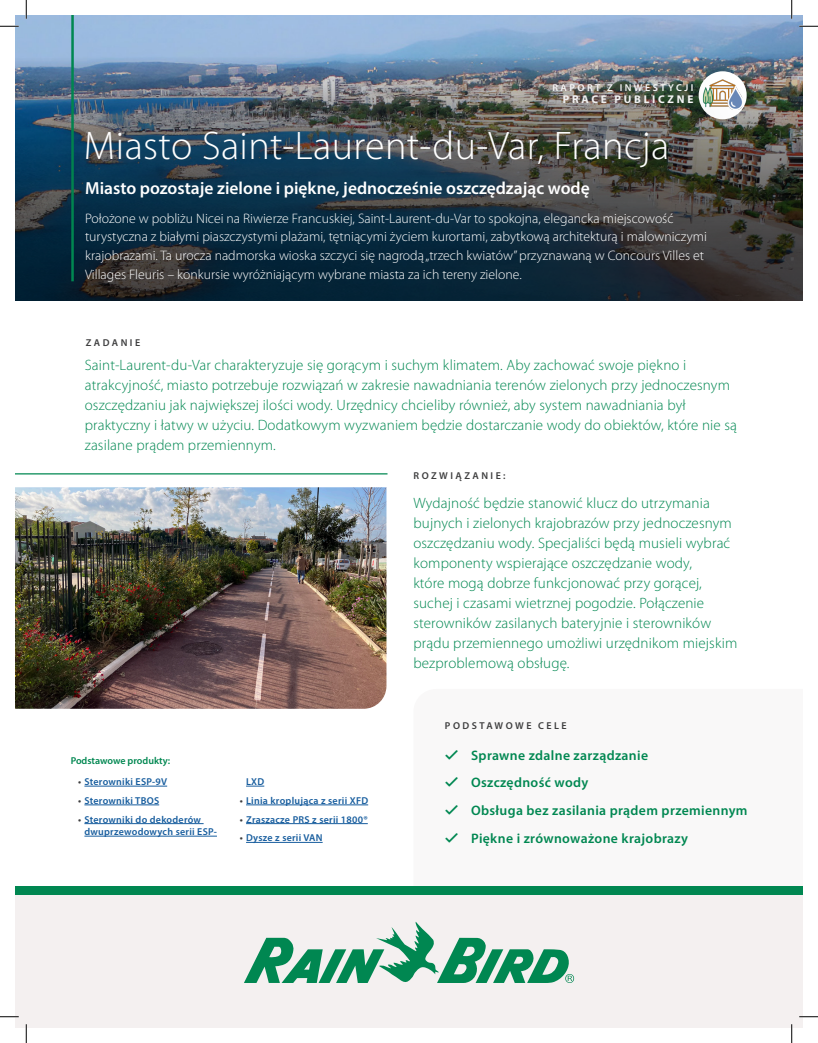
<style>
.page{position:relative;width:818px;height:1043px;background:#fff}
.page>*{position:absolute;margin:0;border:0;box-sizing:border-box;transform-origin:0 0}
.Standard_CS_Title{font:300 40px "Myriad Pro";letter-spacing:.01em;color:#fff}
.Subtitle{font:600 17.5px "Myriad Pro";color:#fff}
.Challenge___Solution{font:300 15px/20px "Myriad Pro";letter-spacing:.01em;color:#008751}
.t1{font:300 13.75px/18.8px "Myriad Pro";color:#fff}
.Bullets__Key_Objecti{font:600 13.75px "Myriad Pro";letter-spacing:.025em;color:#008751}
.Subtitle__CAPS{font:700 11.25px "Myriad Pro";letter-spacing:.245em;color:#fff}
.t2{font:600 10px/12.5px "Myriad Pro";letter-spacing:.025em;color:#175d9e}
.Subtitle__CAPS-2{font:600 10px "Myriad Pro";letter-spacing:.245em;color:#3e3e3f}
.Green_-_small_head{font:600 10px "Myriad Pro";color:#008751}
.Subtitle__CAPS-3{font:600 10px "Myriad Pro";letter-spacing:.245em;color:#fff}
.s1{color:#3e3e3f}
</style>
<div class="page">
<img style="left:15px;top:15px;width:787px;height:42px">
<svg style="left:15px;top:57px;width:787px;height:243px;background:#202d36"></svg>
<hr style="left:71px;top:15px;width:3px;height:266px;background:#008751">
<div style="left:15px;top:895px;width:787px;height:133px;background:#f4f0f0"></div>
<svg style="left:244px;top:922px;width:330px;height:61px"></svg>
<div style="left:15px;top:886px;width:787px;height:8px;background:#008751"></div>
<img style="left:15px;top:487px;width:371px;height:221px">
<hr style="left:15px;top:473px;width:372px;height:1px;background:#008751">
<div style="left:15px;top:51px;width:748px;height:212px;background:#231f20;opacity:.53"></div>
<hr style="left:84px;top:785px;width:83px;height:1px;background:#175d9e">
<hr style="left:84px;top:804px;width:75px;height:1px;background:#175d9e">
<hr style="left:84px;top:823px;width:119px;height:1px;background:#175d9e">
<hr style="left:84px;top:835px;width:133px;height:1px;background:#175d9e">
<svg style="left:246px;top:785px;width:18px;height:1px"></svg>
<hr style="left:246px;top:804px;width:122px;height:1px;background:#175d9e">
<hr style="left:246px;top:823px;width:122px;height:1px;background:#175d9e">
<hr style="left:246px;top:842px;width:76px;height:1px;background:#175d9e">
<svg style="left:0;top:25px;width:19px;height:2px"></svg>
<svg style="left:799px;top:25px;width:19px;height:2px"></svg>
<svg style="left:0;top:1016px;width:19px;height:1px"></svg>
<svg style="left:799px;top:1015px;width:19px;height:2px"></svg>
<svg style="left:25px;top:0;width:2px;height:19px"></svg>
<svg style="left:25px;top:1024px;width:2px;height:18px"></svg>
<svg style="left:790px;top:0;width:2px;height:19px"></svg>
<svg style="left:791px;top:1024px;width:1px;height:18px"></svg>
<p class="Subtitle__CAPS-3" style="left:552px;top:81px;width:142px">RAPORT Z INWESTYCJI</p>
<p class="Subtitle__CAPS" style="left:562px;top:92px;width:132px">PRACE PUBLICZNE</p>
<p class="Standard_CS_Title" style="left:84px;top:122px;width:587px">Miasto Saint-Laurent-du-Var, Francja</p>
<p class="Subtitle" style="left:85px;top:176px;width:506px">Miasto pozostaje zielone i piękne, jednocześnie oszczędzając wodę</p>
<p class="t1" style="left:85px;top:208px;width:623px">Położone w pobliżu Nicei na Riwierze Francuskiej, Saint-Laurent-du-Var to spokojna, elegancka miejscowość turystyczna z białymi piaszczystymi plażami, tętniącymi życiem kurortami, zabytkową architekturą i malowniczymi krajobrazami. Ta urocza nadmorska wioska szczyci się nagrodą „trzech kwiatów” przyznawaną w Concours Villes et Villages Fleuris – konkursie wyróżniającym wybrane miasta za ich tereny zielone.</p>
<p class="Subtitle__CAPS-2" style="left:86px;top:336px;width:56px">ZADANIE</p>
<p class="Challenge___Solution" style="left:85px;top:355px;width:653px">Saint-Laurent-du-Var charakteryzuje się gorącym i suchym klimatem. Aby zachować swoje piękno i atrakcyjność, miasto potrzebuje rozwiązań w zakresie nawadniania terenów zielonych przy jednoczesnym oszczędzaniu jak największej ilości wody. Urzędnicy chcieliby również, aby system nawadniania był praktyczny i łatwy w użyciu. Dodatkowym wyzwaniem będzie dostarczanie wody do obiektów, które nie są zasilane prądem przemiennym.</p>
<p class="Subtitle__CAPS-2" style="left:413px;top:469px;width:93px">ROZWIĄZANIE:</p>
<p class="Challenge___Solution" style="left:413px;top:493px;width:325px">Wydajność będzie stanowić klucz do utrzymania bujnych i zielonych krajobrazów przy jednoczesnym oszczędzaniu wody. Specjaliści będą musieli wybrać komponenty wspierające oszczędzanie wody,<br>które mogą dobrze funkcjonować przy gorącej, suchej i czasami wietrznej pogodzie. Połączenie sterowników zasilanych bateryjnie i sterowników prądu przemiennego umożliwi urzędnikom miejskim bezproblemową obsługę.</p>
<p class="Green_-_small_head" style="left:71px;top:753px;width:101px">Podstawowe produkty:</p>
<p class="t2" style="left:78px;top:775px;width:90px"><span class="s1">•</span> Sterowniki ESP-9V</p>
<p class="t2" style="left:78px;top:794px;width:83px"><span class="s1">•</span> Sterowniki TBOS</p>
<p class="t2" style="left:84px;top:812px;width:134px;text-indent:-6px"><span class="s1">•</span> Sterowniki do dekoderów dwuprzewodowych serii ESP-</p>
<p class="t2" style="left:246px;top:775px;width:20px">LXD</p>
<p class="t2" style="left:240px;top:794px;width:130px"><span class="s1">•</span> Linia kroplująca z serii XFD</p>
<p class="t2" style="left:240px;top:812px;width:129px"><span class="s1">•</span> Zraszacze PRS z serii 1800®</p>
<p class="t2" style="left:240px;top:831px;width:84px"><span class="s1">•</span> Dysze z serii VAN</p>
<p class="Subtitle__CAPS-2" style="left:445px;top:719px;width:123px">PODSTAWOWE CELE</p>
<p class="Bullets__Key_Objecti" style="left:471px;top:746px;width:178px">Sprawne zdalne zarządzanie</p>
<p class="Bullets__Key_Objecti" style="left:471px;top:774px;width:119px">Oszczędność wody</p>
<p class="Bullets__Key_Objecti" style="left:471px;top:801px;width:278px">Obsługa bez zasilania prądem przemiennym</p>
<p class="Bullets__Key_Objecti" style="left:471px;top:829px;width:218px">Piękne i zrównoważone krajobrazy</p>
</div>
